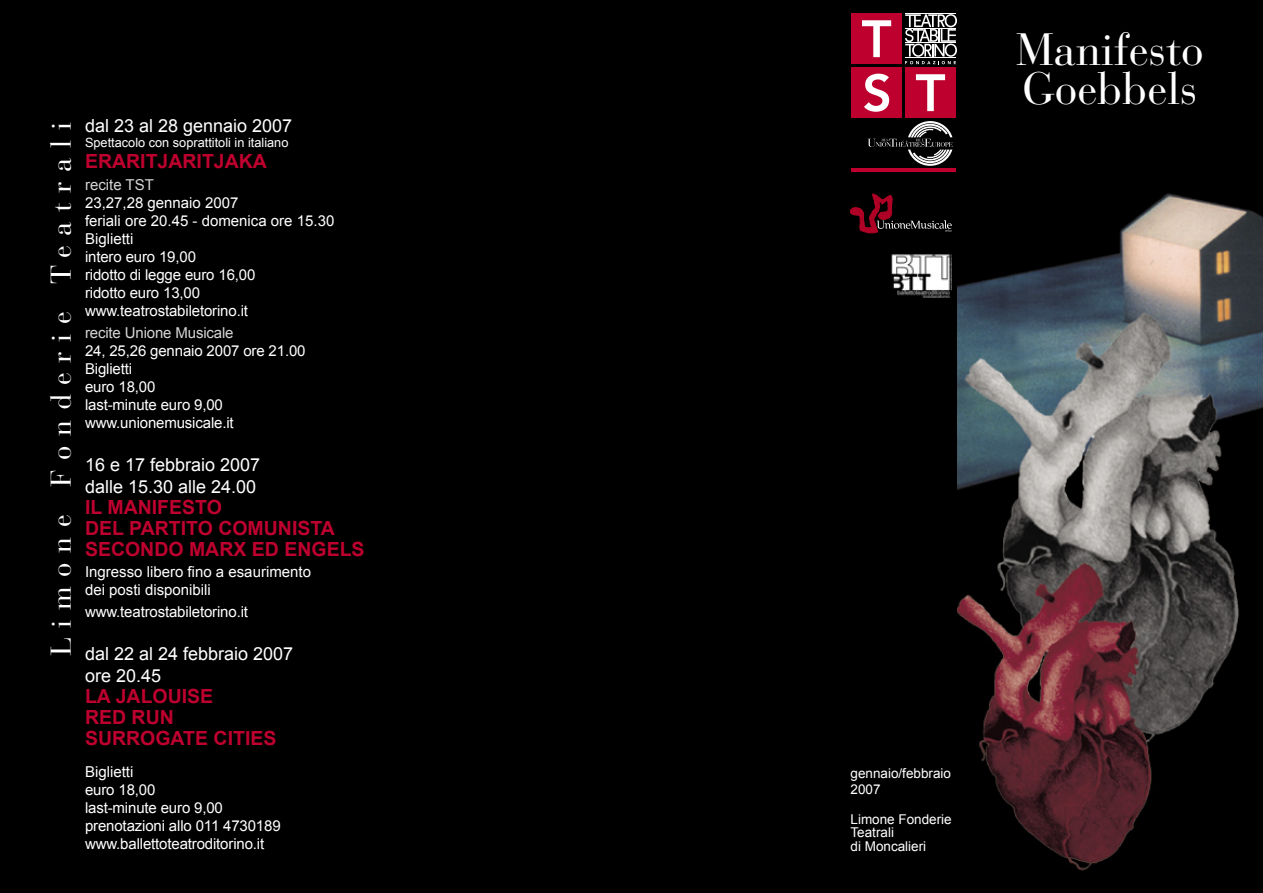
<style>
.page{position:relative;width:1263px;height:893px;background:#fff}
.page>*{position:absolute;margin:0;border:0;box-sizing:border-box;transform-origin:0 0}
.t1{font:45px/39px "Bauer Bodoni";color:#fff}
.t2{font:28.5px "Bauer Bodoni";letter-spacing:.34em;color:#fff}
.t3{font:700 19.5px/21px "Arial";color:#be002f}
.t4{font:18px/21.6px "Arial";color:#fff}
.t5{font:15px/18px "Arial";letter-spacing:-.01em;color:#fff}
.t6{font:15px "Arial";letter-spacing:-.01em;color:#d6d6d6}
.t7{font:13.5px/13.5px "Arial";color:#fff}
.t8{font:12.75px "Arial";color:#fff}
</style>
<div class="page">
<img style="left:957px;top:119px;width:306px;height:774px">
<div style="left:838px;top:0;width:425px;height:119px;background:#000"></div>
<div style="left:0;top:0;width:957px;height:893px;background:#000"></div>
<div style="left:905px;top:67px;width:51px;height:51px;background:#be002f"></div>
<svg style="left:916px;top:74px;width:29px;height:37px"></svg>
<div style="left:851px;top:67px;width:51px;height:51px;background:#be002f"></div>
<svg style="left:864px;top:74px;width:25px;height:38px"></svg>
<div style="left:851px;top:13px;width:51px;height:51px;background:#be002f"></div>
<svg style="left:862px;top:20px;width:29px;height:37px"></svg>
<hr style="left:905px;top:13px;width:51px;height:1px;background:#fff">
<svg style="left:905px;top:14px;width:52px;height:50px"></svg>
<hr style="left:905px;top:43px;width:51px;height:1px;background:#fff">
<hr style="left:905px;top:57px;width:51px;height:1px;background:#fff">
<svg style="left:867px;top:121px;width:86px;height:45px"></svg>
<hr style="left:851px;top:169px;width:105px;height:3px;background:#be002f">
<img style="left:891px;top:254px;width:61px;height:44px">
<svg style="left:850px;top:194px;width:102px;height:39px"></svg>
<h2 class="t2" style="left:44px;top:656px;width:535px;rotate:-90deg">Limone Fonderie Teatrali</h2>
<p class="t4" style="left:85px;top:115px;width:209px">dal 23 al 28 gennaio 2007</p>
<p class="t8" style="left:85px;top:136px;width:205px">Spettacolo con soprattitoli in italiano</p>
<h3 class="t3" style="left:85px;top:151px;width:183px">ERARITJARITJAKA</h3>
<p class="t6" style="left:85px;top:176px;width:70px">recite TST</p>
<p class="t5" style="left:85px;top:194px;width:251px">23,27,28 gennaio 2007<br>feriali ore 20.45 - domenica ore 15.30<br>Biglietti<br>intero euro 19,00<br>ridotto di legge euro 16,00<br>ridotto euro 13,00 www.teatrostabiletorino.it</p>
<p class="t6" style="left:85px;top:324px;width:150px">recite Unione Musicale</p>
<p class="t5" style="left:85px;top:341px;width:222px">24, 25,26 gennaio 2007 ore 21.00<br>Biglietti<br>euro 18,00<br>last-minute euro 9,00 www.unionemusicale.it</p>
<p class="t4" style="left:85px;top:454px;width:177px">16 e 17 febbraio 2007 dalle 15.30 alle 24.00</p>
<h3 class="t3" style="left:85px;top:496px;width:281px">IL MANIFESTO<br>DEL PARTITO COMUNISTA<br>SECONDO MARX ED ENGELS</h3>
<p class="t5" style="left:85px;top:563px;width:227px">Ingresso libero fino a esaurimento dei posti disponibili</p>
<p class="t5" style="left:85px;top:602px;width:164px">www.teatrostabiletorino.it</p>
<p class="t4" style="left:85px;top:643px;width:210px">dal 22 al 24 febbraio 2007 ore 20.45</p>
<h3 class="t3" style="left:85px;top:685px;width:193px">LA JALOUISE<br>RED RUN<br>SURROGATE CITIES</h3>
<p class="t5" style="left:85px;top:763px;width:197px">Biglietti<br>euro 18,00<br>last-minute euro 9,00 prenotazioni allo 011 4730189 www.ballettoteatroditorino.it</p>
<h1 class="t1" style="left:1016px;top:30px;width:189px">Manifesto<br>Goebbels</h1>
<p class="t7" style="left:850px;top:765px;width:102px;line-height:16.2px">gennaio/febbraio<br>2007</p>
<p class="t7" style="left:850px;top:812px;width:103px">Limone Fonderie<br>Teatrali<br>di Moncalieri</p>
</div>
